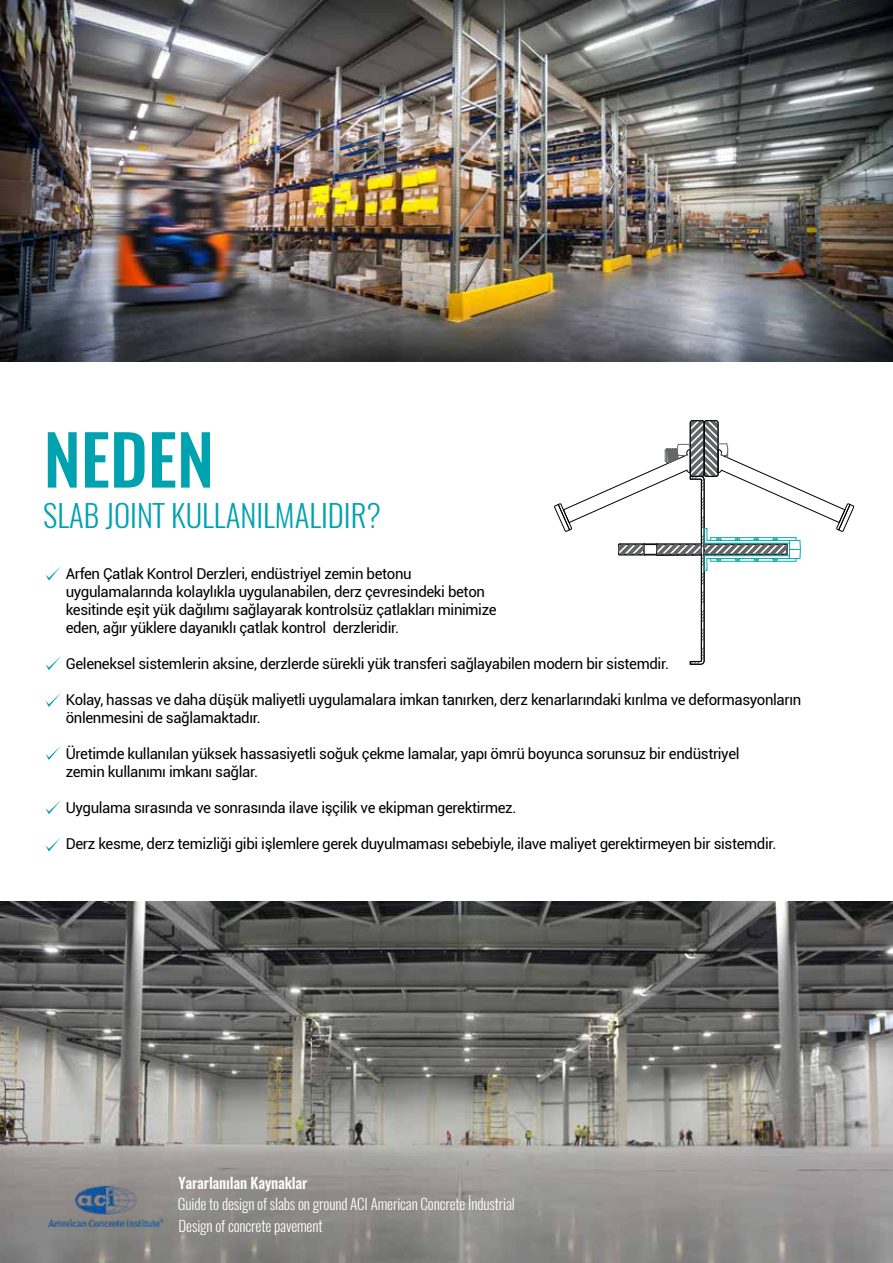
<style>
.page{position:relative;width:893px;height:1263px;background:#fff}
.page>*{position:absolute;margin:0;border:0;box-sizing:border-box;transform-origin:0 0}
.t1{font:500 68.4px "Oswald";color:#00a2b0}
.t2{font:300 30.75px "Oswald";color:#00a2b0}
.t3{font:15px/18px "Roboto";letter-spacing:-.025em;color:#000}
.t4{font:300 15px/22.2px "Oswald";letter-spacing:-.01em;color:#fff}
.t5{font:500 15px "Oswald";letter-spacing:-.01em;color:#fff}
</style>
<div class="page">
<img style="left:0;top:0;width:893px;height:361px">
<svg style="left:45px;top:566px;width:16px;height:15px"></svg>
<svg style="left:45px;top:656px;width:16px;height:14px"></svg>
<svg style="left:45px;top:693px;width:16px;height:14px"></svg>
<svg style="left:45px;top:746px;width:16px;height:14px"></svg>
<svg style="left:45px;top:800px;width:16px;height:14px"></svg>
<svg style="left:45px;top:837px;width:16px;height:14px"></svg>
<svg style="left:554px;top:420px;width:300px;height:245px"></svg>
<img style="left:0;top:902px;width:893px;height:361px">
<img style="left:49px;top:1186px;width:113px;height:40px">
<h1 class="t1" style="left:44px;top:412px;width:172px">NEDEN</h1>
<h2 class="t2" style="left:43px;top:495px;width:339px">SLAB JOINT KULLANILMALIDIR?</h2>
<p class="t3" style="left:66px;top:564px;width:432px">Arfen Çatlak Kontrol Derzleri, endüstriyel zemin betonu uygulamalarında kolaylıkla uygulanabilen, derz çevresindeki beton kesitinde eşit yük dağılımı sağlayarak kontrolsüz çatlakları minimize eden, ağır yüklere dayanıklı çatlak kontrol derzleridir.</p>
<p class="t3" style="left:66px;top:654px;width:605px">Geleneksel sistemlerin aksine, derzlerde sürekli yük transferi sağlayabilen modern bir sistemdir.</p>
<p class="t3" style="left:66px;top:690px;width:737px">Kolay, hassas ve daha düşük maliyetli uygulamalara imkan tanırken, derz kenarlarındaki kırılma ve deformasyonların önlenmesini de sağlamaktadır.</p>
<p class="t3" style="left:66px;top:744px;width:675px">Üretimde kullanılan yüksek hassasiyetli soğuk çekme lamalar, yapı ömrü boyunca sorunsuz bir endüstriyel zemin kullanımı imkanı sağlar.</p>
<p class="t3" style="left:66px;top:798px;width:452px">Uygulama sırasında ve sonrasında ilave işçilik ve ekipman gerektirmez.</p>
<p class="t3" style="left:66px;top:834px;width:712px">Derz kesme, derz temizliği gibi işlemlere gerek duyulmaması sebebiyle, ilave maliyet gerektirmeyen bir sistemdir.</p>
<p class="t5" style="left:179px;top:1172px;width:130px">Yararlanılan Kaynaklar</p>
<p class="t4" style="left:178px;top:1193px;width:338px">Guide to design of slabs on ground ACI American Concrete İndustrial<br>Design of concrete pavement</p>
</div>
